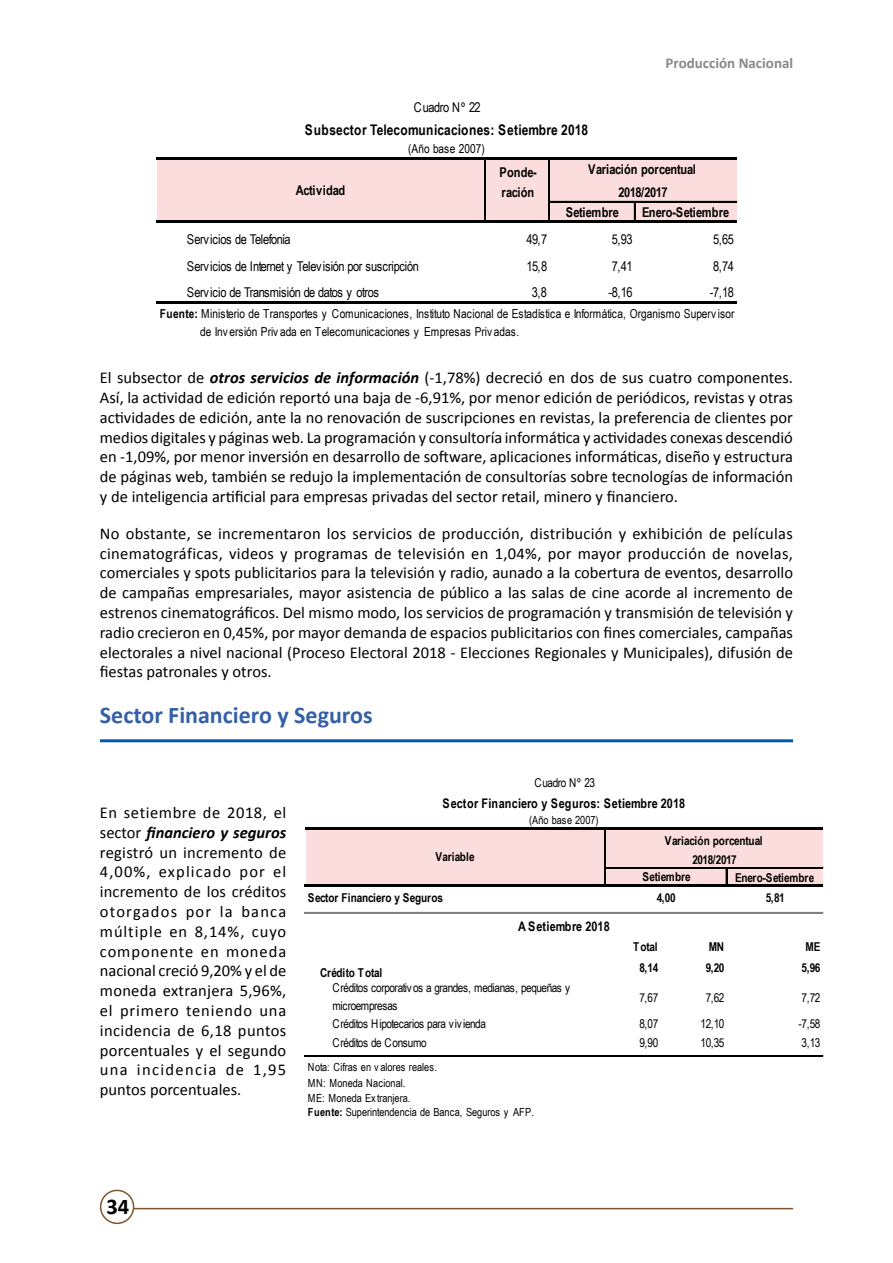
<style>
.page{position:relative;width:893px;height:1263px;background:#fff}
.page>*{position:absolute;margin:0;border:0;box-sizing:border-box;transform-origin:0 0}
.t1{font:700 24px "Calibri";color:#3560a7}
.t2{font:700 22.5px "Calibri";color:#000}
.t3{font:16.5px/19.8px "Calibri";color:#000;text-align:justify}
.t4{font:700 15px "Calibri";color:#89878c}
.t5{font:700 14.7px "Arial Narrow";letter-spacing:.005em;color:#000}
.t6{font:13.5px "Arial Narrow";letter-spacing:-.04em;color:#000}
.t7{font:700 13.5px/20.2px "Arial Narrow";color:#000}
.t8{font:700 13.5px/20.2px "Arial Narrow";letter-spacing:-.04em;color:#000}
.t9{font:700 13.2px "Arial Narrow";letter-spacing:.005em;color:#000}
.t10{font:12.45px/18px "Arial Narrow";color:#000}
.t11{font:12.15px/18.3px "Arial Narrow";letter-spacing:-.04em;color:#000}
.t12{font:700 12.15px "Arial Narrow";color:#000}
.t13{font:700 12.15px/18.3px "Arial Narrow";letter-spacing:-.04em;color:#000;text-align:center}
.t14{font:11.25px/16.4px "Arial Narrow";color:#000}
.s1{font-weight:700}
.s2{font-weight:700;font-style:italic}
</style>
<div class="page">
<hr style="left:100px;top:1208px;width:693px;height:1px;background:#835429">
<div style="left:101px;top:1190px;width:33px;height:33px;background:#fff;border-radius:50%"></div>
<div style="left:100px;top:1190px;width:34px;height:34px;border:2px solid #835429;border-radius:50%"></div>
<hr style="left:100px;top:739px;width:693px;height:3px;background:#005cae">
<div style="left:157px;top:159px;width:329px;height:43px;background:#fadddc"></div>
<div style="left:485px;top:159px;width:65px;height:43px;background:#fadddc"></div>
<div style="left:549px;top:159px;width:188px;height:43px;background:#fadddc"></div>
<div style="left:157px;top:201px;width:393px;height:22px;background:#fadddc"></div>
<div style="left:549px;top:201px;width:188px;height:22px;background:#fadddc"></div>
<hr style="left:156px;top:157px;width:393px;height:3px;background:#000">
<svg style="left:549px;top:160px;width:1px;height:21px"></svg>
<hr style="left:156px;top:220px;width:393px;height:3px;background:#000">
<hr style="left:484px;top:160px;width:1px;height:60px;background:#000">
<hr style="left:485px;top:160px;width:1px;height:60px;background:#000">
<hr style="left:549px;top:181px;width:1px;height:39px;background:#000">
<svg style="left:634px;top:202px;width:1px;height:18px"></svg>
<hr style="left:549px;top:157px;width:188px;height:3px;background:#000">
<hr style="left:550px;top:201px;width:187px;height:1px;background:#000">
<hr style="left:549px;top:220px;width:188px;height:3px;background:#000">
<hr style="left:156px;top:301px;width:581px;height:3px;background:#000">
<div style="left:306px;top:829px;width:300px;height:21px;background:#fadddc"></div>
<div style="left:605px;top:829px;width:218px;height:21px;background:#fadddc"></div>
<div style="left:306px;top:849px;width:300px;height:20px;background:#fadddc"></div>
<div style="left:605px;top:849px;width:56px;height:20px;background:#fadddc"></div>
<div style="left:660px;top:849px;width:163px;height:20px;background:#fadddc"></div>
<div style="left:306px;top:867px;width:300px;height:20px;background:#fadddc"></div>
<div style="left:605px;top:867px;width:122px;height:20px;background:#fadddc"></div>
<div style="left:726px;top:867px;width:97px;height:20px;background:#fadddc"></div>
<svg style="left:605px;top:911px;width:56px;height:1px"></svg>
<svg style="left:605px;top:913px;width:56px;height:1px"></svg>
<hr style="left:305px;top:828px;width:300px;height:2px;background:#000">
<hr style="left:605px;top:828px;width:55px;height:2px;background:#000">
<hr style="left:604px;top:830px;width:1px;height:55px;background:#000">
<hr style="left:605px;top:830px;width:1px;height:55px;background:#000">
<svg style="left:726px;top:869px;width:1px;height:16px"></svg>
<hr style="left:660px;top:828px;width:163px;height:2px;background:#000">
<hr style="left:606px;top:867px;width:217px;height:2px;background:#000">
<hr style="left:305px;top:885px;width:518px;height:2px;background:#000">
<hr style="left:305px;top:912px;width:518px;height:1px;background:#818181">
<hr style="left:305px;top:1056px;width:518px;height:1px;background:#000">
<p class="t4" style="left:666px;top:53px;width:129px">Producción Nacional</p>
<p class="t6" style="left:414px;top:98px;width:68px">Cuadro Nº 22</p>
<p class="t5" style="left:305px;top:119px;width:285px">Subsector Telecomunicaciones: Setiembre 2018</p>
<p class="t10" style="left:408px;top:139px;width:78px">(Año base 2007)</p>
<p class="t7" style="left:499px;top:161px;width:39px">Ponde&shy;ración</p>
<p class="t7" style="left:588px;top:159px;width:109px">Variación porcentual</p>
<p class="t7" style="left:296px;top:179px;width:51px">Actividad</p>
<p class="t8" style="left:566px;top:181px;width:103px;text-indent:53px">2018/2017<br>Setiembre</p>
<p class="t7" style="left:642px;top:202px;width:89px">Enero-Setiembre</p>
<p class="t6" style="left:187px;top:229px;width:106px">Servicios de Telefonía</p>
<p class="t6" style="left:526px;top:229px;width:22px">49,7</p>
<p class="t6" style="left:612px;top:229px;width:22px">5,93</p>
<p class="t6" style="left:713px;top:229px;width:22px">5,65</p>
<p class="t6" style="left:187px;top:256px;width:234px">Servicios de Internet y Televisión por suscripción</p>
<p class="t6" style="left:526px;top:256px;width:22px">15,8</p>
<p class="t6" style="left:612px;top:256px;width:22px">7,41</p>
<p class="t6" style="left:713px;top:256px;width:22px">8,74</p>
<p class="t6" style="left:187px;top:282px;width:194px">Servicio de Transmisión de datos y otros</p>
<p class="t6" style="left:532px;top:282px;width:17px">3,8</p>
<p class="t6" style="left:608px;top:282px;width:26px">-8,16</p>
<p class="t6" style="left:710px;top:282px;width:26px">-7,18</p>
<p class="t10" style="left:200px;top:305px;width:536px;text-indent:-40px"><span class="s1">Fuente:</span> Ministerio de Transportes y Comunicaciones, Instituto Nacional de Estadística e Informática, Organismo Superv isor de Inv ersión Priv ada en Telecomunicaciones y Empresas Priv adas.</p>
<p class="t3" style="left:100px;top:368px;width:695px">El subsector de <span class="s2">otros servicios de información</span> (-1,78%) decreció en dos de sus cuatro componentes.<br>Así, la actividad de edición reportó una baja de -6,91%, por menor edición de periódicos, revistas y otras actividades de edición, ante la no renovación de suscripciones en revistas, la preferencia de clientes por medios digitales y páginas web. La programación y consultoría informática y actividades conexas descendió en -1,09%, por menor inversión en desarrollo de software, aplicaciones informáticas, diseño y estructura de páginas web, también se redujo la implementación de consultorías sobre tecnologías de información y de inteligencia artificial para empresas privadas del sector retail, minero y financiero.</p>
<p class="t3" style="left:100px;top:523px;width:695px">No obstante, se incrementaron los servicios de producción, distribución y exhibición de películas cinematográficas, videos y programas de televisión en 1,04%, por mayor producción de novelas, comerciales y spots publicitarios para la televisión y radio, aunado a la cobertura de eventos, desarrollo de campañas empresariales, mayor asistencia de público a las salas de cine acorde al incremento de estrenos cinematográficos. Del mismo modo, los servicios de programación y transmisión de televisión y radio crecieron en 0,45%, por mayor demanda de espacios publicitarios con fines comerciales, campañas electorales a nivel nacional (Proceso Electoral 2018 - Elecciones Regionales y Municipales), difusión de fiestas patronales y otros.</p>
<h1 class="t1" style="left:100px;top:700px;width:274px">Sector Financiero y Seguros</h1>
<p class="t3" style="left:100px;top:803px;width:188px">En setiembre de 2018, el sector <span class="s2">financiero y seguros </span>registró un incremento de 4,00%, explicado por el incremento de los créditos otorgados por la banca múltiple en 8,14%, cuyo componente en moneda nacional creció 9,20% y el de moneda extranjera 5,96%, el primero teniendo una incidencia de 6,18 puntos porcentuales y el segundo una incidencia de 1,95 puntos porcentuales.</p>
<p class="t11" style="left:534px;top:773px;width:62px">Cuadro Nº 23</p>
<p class="t9" style="left:443px;top:793px;width:244px">Sector Financiero y Seguros: Setiembre 2018</p>
<p class="t14" style="left:529px;top:811px;width:71px">(Año base 2007)</p>
<p class="t13" style="left:665px;top:831px;width:99px">Variación porcentual<br>2018/2017</p>
<p class="t12" style="left:735px;top:868px;width:81px">Enero-Setiembre</p>
<p class="t12" style="left:435px;top:848px;width:41px">Variable</p>
<p class="t12" style="left:642px;top:867px;width:50px">Setiembre</p>
<p class="t12" style="left:308px;top:889px;width:137px">Sector Financiero y Seguros</p>
<p class="t12" style="left:766px;top:889px;width:20px">5,81</p>
<p class="t9" style="left:518px;top:916px;width:93px">A Setiembre 2018</p>
<p class="t12" style="left:633px;top:937px;width:26px">Total</p>
<p class="t12" style="left:709px;top:937px;width:17px">MN</p>
<p class="t12" style="left:806px;top:937px;width:16px">ME</p>
<p class="t12" style="left:320px;top:963px;width:63px">Crédito Total</p>
<p class="t12" style="left:639px;top:959px;width:20px">8,14</p>
<p class="t12" style="left:706px;top:959px;width:20px">9,20</p>
<p class="t12" style="left:801px;top:959px;width:20px">5,96</p>
<p class="t11" style="left:332px;top:978px;width:239px">Créditos corporativos a grandes, medianas, pequeñas y microempresas</p>
<p class="t11" style="left:639px;top:988px;width:20px">7,67</p>
<p class="t11" style="left:706px;top:988px;width:20px">7,62</p>
<p class="t11" style="left:801px;top:988px;width:20px">7,72</p>
<p class="t11" style="left:332px;top:1014px;width:155px">Créditos Hipotecarios para vivienda</p>
<p class="t11" style="left:639px;top:1014px;width:20px">8,07</p>
<p class="t11" style="left:701px;top:1014px;width:25px">12,10</p>
<p class="t11" style="left:798px;top:1014px;width:23px">-7,58</p>
<p class="t11" style="left:332px;top:1033px;width:96px">Créditos de Consumo</p>
<p class="t11" style="left:639px;top:1033px;width:20px">9,90</p>
<p class="t11" style="left:701px;top:1033px;width:25px">10,35</p>
<p class="t11" style="left:801px;top:1033px;width:20px">3,13</p>
<p class="t14" style="left:308px;top:1058px;width:131px">Nota: Cifras en v alores reales.<br>MN: Moneda Nacional.</p>
<p class="t14" style="left:308px;top:1090px;width:227px;line-height:14.2px">ME: Moneda Ex tranjera.<br><span class="s1">Fuente:</span> Superintendencia de Banca, Seguros y AFP.</p>
<p class="t12" style="left:657px;top:889px;width:20px">4,00</p>
<h2 class="t2" style="left:106px;top:1192px;width:24px">34</h2>
</div>
